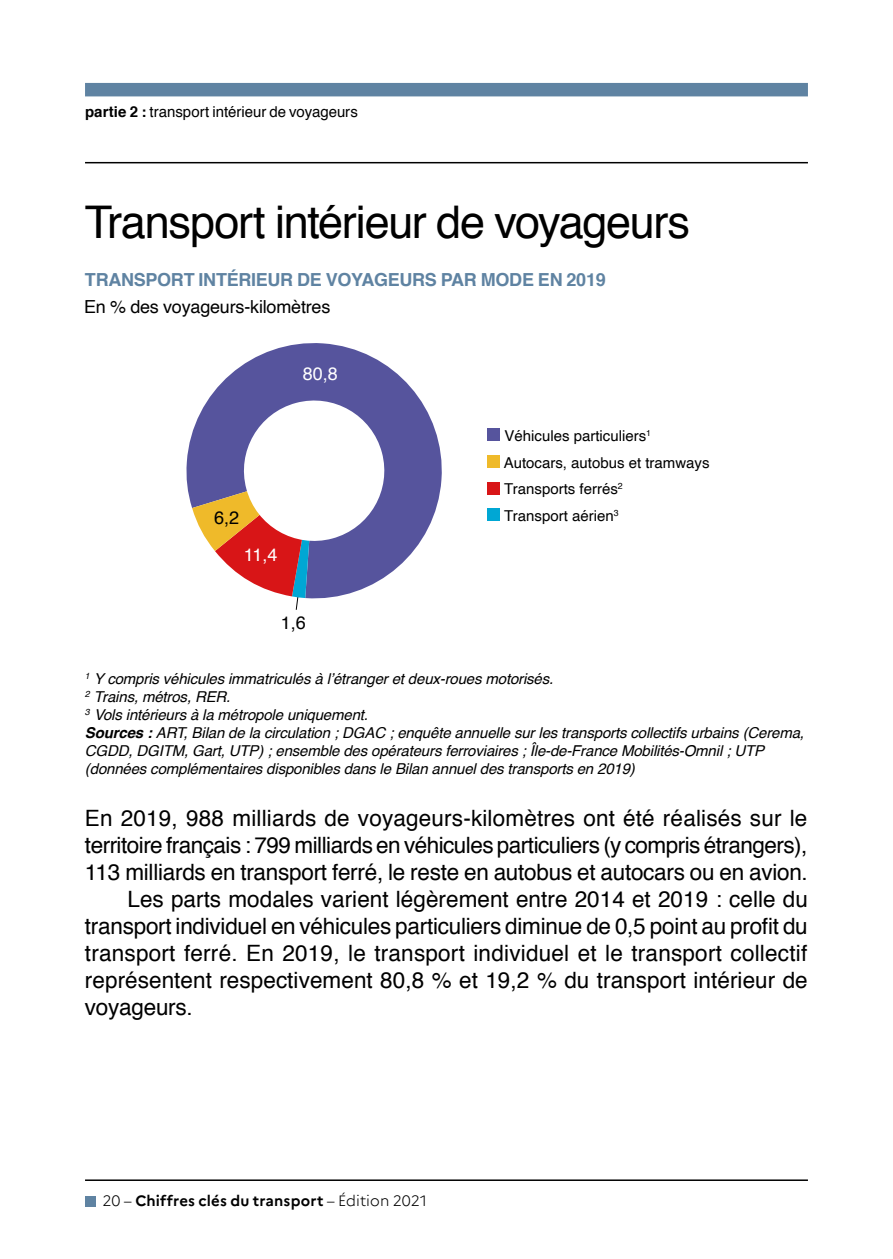
<style>
.page{position:relative;width:893px;height:1259px;background:#fff}
.page>*{position:absolute;margin:0;border:0;box-sizing:border-box;transform-origin:0 0}
.t1{font:45px "Helvetica";letter-spacing:-.03em;color:#000}
.texte-retrait{font:22.5px/27px "Helvetica";letter-spacing:.005em;color:#000;text-align:justify}
.texte{font:22.5px/27px "Helvetica";letter-spacing:-.01em;color:#000;text-align:justify}
.t2{font:700 18px "Helvetica";letter-spacing:-.015em;color:#5f83a2}
.t3{font:18px "Helvetica";letter-spacing:-.01em;color:#000}
.t4{font:18px "Helvetica";color:#fff}
.source-graph{font:italic 15px/18px "Helvetica";letter-spacing:-.01em;color:#000}
.t5{font:15px/26.4px "Helvetica";color:#000}
.t6{font:700 15px "Marianne";letter-spacing:.01em;color:#000}
.s1{font-weight:700}
.s2{font-weight:300}
</style>
<div class="page">
<div style="left:85px;top:83px;width:723px;height:13px;background:#5f83a2"></div>
<hr style="left:85px;top:162px;width:723px;height:1px;background:#000">
<hr style="left:85px;top:1179px;width:723px;height:2px;background:#000">
<div style="left:85px;top:1195px;width:11px;height:11px;background:#5f83a2"></div>
<svg style="left:186px;top:343px;width:256px;height:229px;fill:#56549d"></svg>
<div style="left:488px;top:428px;width:12px;height:13px;background:#56549d"></div>
<div style="left:488px;top:455px;width:12px;height:13px;background:#efba2a"></div>
<div style="left:488px;top:481px;width:12px;height:13px;background:#d81517"></div>
<div style="left:488px;top:508px;width:12px;height:13px;background:#00a7d4"></div>
<svg style="left:192px;top:393px;width:200px;height:217px"></svg>
<p class="t5" style="left:85px;top:99px;width:274px"><span class="s1">partie 2 :</span> transport intérieur de voyageurs</p>
<h1 class="t1" style="left:85px;top:188px;width:607px">Transport intérieur de voyageurs</h1>
<h2 class="t2" style="left:85px;top:265px;width:522px">TRANSPORT INTÉRIEUR DE VOYAGEURS PAR MODE EN 2019</h2>
<p class="t3" style="left:84px;top:292px;width:248px">En % des voyageurs-kilomètres</p>
<p class="t4" style="left:303px;top:359px;width:37px">80,8</p>
<p class="t3" style="left:214px;top:503px;width:27px">6,2</p>
<p class="t4" style="left:244px;top:540px;width:35px">11,4</p>
<p class="t3" style="left:281px;top:608px;width:27px">1,6</p>
<p class="t5" style="left:504px;top:423px;width:207px">Véhicules particuliers<sup>1<br></sup>Autocars, autobus et tramways<br>Transports ferrés<sup>2<br></sup>Transport aérien<sup>3</sup></p>
<p class="source-graph" style="left:85px;top:670px;width:721px"><sup>1</sup> Y compris véhicules immatriculés à l’étranger et deux-roues motorisés.<br><sup>2</sup> Trains, métros, RER.<br><sup>3</sup> Vols intérieurs à la métropole uniquement.<br><span class="s1">Sources :</span> ART, Bilan de la circulation ; DGAC ; enquête annuelle sur les transports collectifs urbains (Cerema, CGDD, DGITM, Gart, UTP) ; ensemble des opérateurs ferroviaires ; Île-de-France Mobilités-Omnil ; UTP (données complémentaires disponibles dans le Bilan annuel des transports en 2019)</p>
<p class="texte" style="left:85px;top:805px;width:724px">En 2019, 988 milliards de voyageurs-kilomètres ont été réalisés sur le territoire français : 799 milliards en véhicules particuliers (y compris étrangers), 113 milliards en transport ferré, le reste en autobus et autocars ou en avion.</p>
<p class="texte-retrait" style="left:85px;top:886px;width:724px;text-indent:43px">Les parts modales varient légèrement entre 2014 et 2019 : celle du transport individuel en véhicules particuliers diminue de 0,5 point au profit du transport ferré. En 2019, le transport individuel et le transport collectif représentent respectivement 80,8 % et 19,2 % du transport intérieur de voyageurs.</p>
<p class="t6" style="left:103px;top:1192px;width:326px"><span class="s2">20 –</span> Chiffres clés du transport <span class="s2">– Édition 2021</span></p>
</div>
